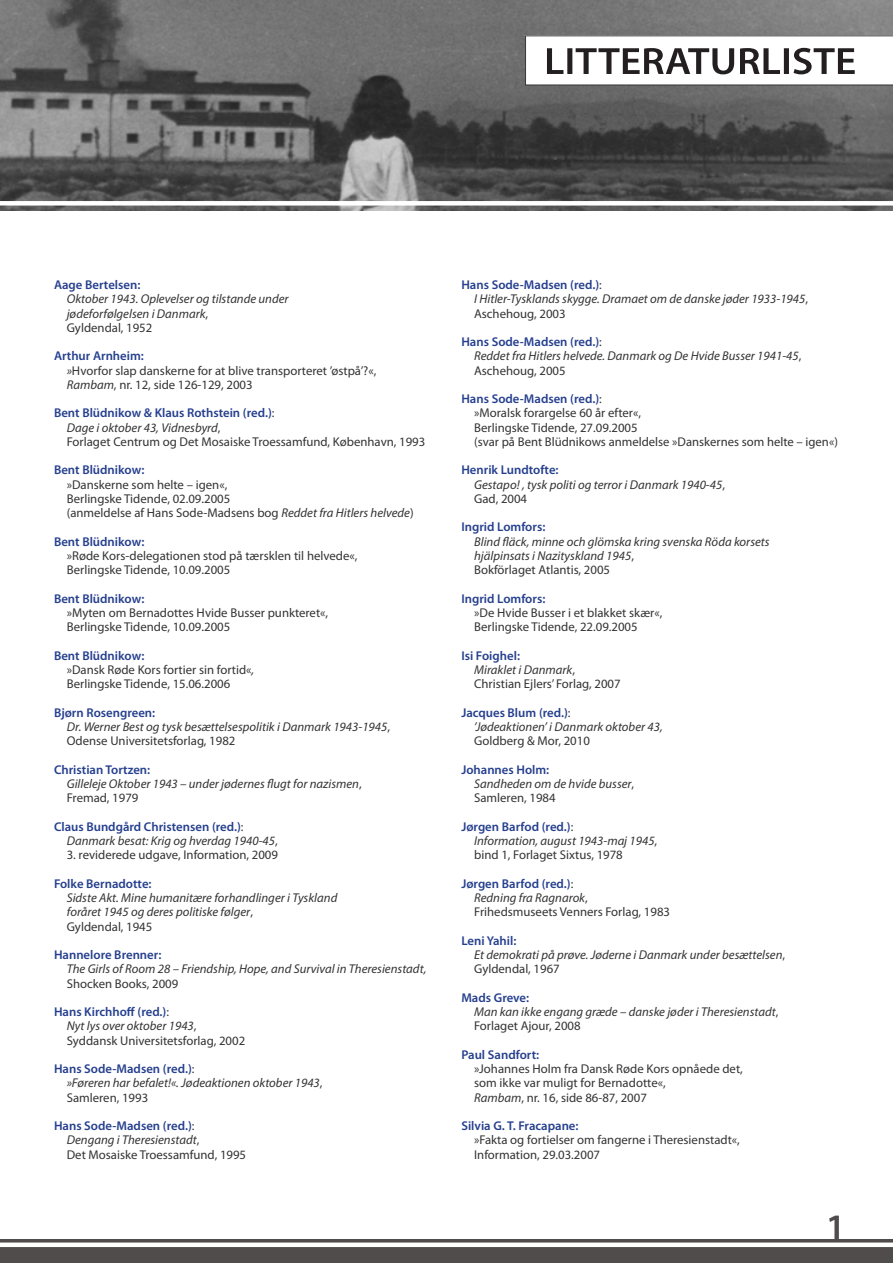
<style>
.page{position:relative;width:893px;height:1263px;background:#fff}
.page>*{position:absolute;margin:0;border:0;box-sizing:border-box;transform-origin:0 0}
.Brød_ordliste{font:600 37.5px "Myriad Pro";color:#504c4c}
.Brød_ordliste-2{font:12.75px/14.2px "Myriad Pro";color:#323332}
.Brød_ordliste-3{font:italic 12.75px/14.2px "Myriad Pro";color:#323332}
.Brød_ordliste_copy{font:600 12.75px "Myriad Pro";color:#253f8e}
.Rubrik_ordliste{font:600 12.75px "Myriad Pro";color:#253f8e}
.Brød_ordliste-4{font:12.6px "Myriad Pro";color:#323332}
.s1{font-style:normal}
.s2{font-style:italic}
.s3{font-weight:400;color:#323332}
</style>
<div class="page">
<img style="left:0;top:0;width:893px;height:210px">
<div style="left:0;top:201px;width:893px;height:5px;background:#fff"></div>
<div style="left:0;top:1240px;width:893px;height:23px;background:#504c4c"></div>
<div style="left:0;top:1242px;width:893px;height:5px;background:#fff"></div>
<svg style="left:525px;top:35px;width:368px;height:50px"></svg>
<p class="Brød_ordliste_copy" style="left:54px;top:277px;width:88px">Aage Bertelsen:</p>
<p class="Brød_ordliste-3" style="left:67px;top:292px;width:223px">Oktober 1943. Oplevelser og tilstande under jødeforfølgelsen i Danmark<span class="s1">,<br>Gyldendal, 1952</span></p>
<p class="Brød_ordliste_copy" style="left:54px;top:348px;width:91px">Arthur Arnheim:</p>
<p class="Brød_ordliste-2" style="left:67px;top:363px;width:311px"><span class="s2">»</span>Hvorfor slap danskerne for at blive transporteret ’østpå’?«,</p>
<p class="Brød_ordliste-2" style="left:67px;top:377px;width:187px"><span class="s2">Rambam</span>, nr. 12, side 126-129, 2003</p>
<p class="Brød_ordliste_copy" style="left:54px;top:405px;width:222px">Bent Blüdnikow &amp; Klaus Rothstein (red.)<span class="s3">:</span></p>
<p class="Brød_ordliste-2" style="left:67px;top:420px;width:360px"><span class="s2">Dage i oktober 43, Vidnesbyrd</span>,<br>Forlaget Centrum og Det Mosaiske Troessamfund, København, 1993</p>
<p class="Rubrik_ordliste" style="left:54px;top:462px;width:92px">Bent Blüdnikow:</p>
<p class="Brød_ordliste-2" style="left:67px;top:477px;width:348px">»Danskerne som helte – igen«,<br>Berlingske Tidende, 02.09.2005<br>(anmeldelse af Hans Sode-Madsens bog <span class="s2">Reddet fra Hitlers helvede</span>)</p>
<p class="Rubrik_ordliste" style="left:54px;top:533px;width:92px">Bent Blüdnikow:</p>
<p class="Brød_ordliste-2" style="left:67px;top:548px;width:292px">»Røde Kors-delegationen stod på tærsklen til helvede«,<br>Berlingske Tidende, 10.09.2005</p>
<p class="Rubrik_ordliste" style="left:54px;top:590px;width:92px">Bent Blüdnikow:</p>
<p class="Brød_ordliste-2" style="left:67px;top:605px;width:263px">»Myten om Bernadottes Hvide Busser punkteret«,<br>Berlingske Tidende, 10.09.2005</p>
<p class="Rubrik_ordliste" style="left:54px;top:647px;width:92px">Bent Blüdnikow:</p>
<p class="Brød_ordliste-2" style="left:67px;top:662px;width:189px">»Dansk Røde Kors fortier sin fortid«<span class="s2">,<br></span>Berlingske Tidende, 15.06.2006</p>
<p class="Brød_ordliste_copy" style="left:54px;top:704px;width:103px">Bjørn Rosengreen:</p>
<p class="Brød_ordliste-3" style="left:67px;top:719px;width:325px">Dr. Werner Best og tysk besættelsespolitik i Danmark 1943-1945<span class="s1">,<br>Odense Universitetsforlag, 1982</span></p>
<p class="Brød_ordliste_copy" style="left:54px;top:761px;width:98px">Christian Tortzen:</p>
<p class="Brød_ordliste-3" style="left:67px;top:776px;width:296px">Gilleleje Oktober 1943 – under jødernes flugt for nazismen<span class="s1">,</span></p>
<p class="Brød_ordliste-2" style="left:67px;top:791px;width:73px">Fremad, 1979</p>
<p class="Brød_ordliste_copy" style="left:54px;top:818px;width:191px">Claus Bundgård Christensen (red.)<span class="s3">:</span></p>
<p class="Brød_ordliste-3" style="left:67px;top:833px;width:212px">Danmark besat: Krig og hverdag 1940-45<span class="s1">,</span></p>
<p class="Brød_ordliste-2" style="left:67px;top:848px;width:213px">3. reviderede udgave, Information, 2009</p>
<p class="Brød_ordliste_copy" style="left:54px;top:875px;width:99px">Folke Bernadotte:</p>
<p class="Brød_ordliste-3" style="left:67px;top:890px;width:272px">Sidste Akt. Mine humanitære forhandlinger i Tyskland foråret 1945 og deres politiske følger<span class="s1">,</span></p>
<p class="Brød_ordliste-2" style="left:67px;top:919px;width:87px">Gyldendal, 1945</p>
<p class="Brød_ordliste_copy" style="left:54px;top:946px;width:109px">Hannelore Brenner:</p>
<p class="Brød_ordliste-3" style="left:67px;top:962px;width:361px">The Girls of Room 28 – Friendship, Hope, and Survival in Theresienstadt,<br><span class="s1">Shocken Books, 2009</span></p>
<p class="Brød_ordliste_copy" style="left:54px;top:1003px;width:117px">Hans Kirchhoff (red.)<span class="s3">:</span></p>
<p class="Brød_ordliste-3" style="left:67px;top:1019px;width:131px">Nyt lys over oktober 1943<span class="s1">,</span></p>
<p class="Brød_ordliste-2" style="left:67px;top:1033px;width:180px">Syddansk Universitetsforlag, 2002</p>
<p class="Brød_ordliste_copy" style="left:54px;top:1060px;width:142px">Hans Sode-Madsen (red.)<span class="s3">:</span></p>
<p class="Brød_ordliste-3" style="left:67px;top:1076px;width:257px">»Føreren har befalet!«. Jødeaktionen oktober 1943<span class="s1">,</span></p>
<p class="Brød_ordliste-2" style="left:67px;top:1090px;width:83px">Samleren, 1993</p>
<p class="Brød_ordliste_copy" style="left:54px;top:1117px;width:142px">Hans Sode-Madsen (red.)<span class="s3">:</span></p>
<p class="Brød_ordliste-3" style="left:67px;top:1133px;width:134px">Dengang i Theresienstadt<span class="s1">,</span></p>
<p class="Brød_ordliste-2" style="left:67px;top:1147px;width:181px">Det Mosaiske Troessamfund, 1995</p>
<p class="Brød_ordliste_copy" style="left:461px;top:277px;width:142px">Hans Sode-Madsen (red.)<span class="s3">:</span></p>
<p class="Brød_ordliste-3" style="left:474px;top:292px;width:335px">I Hitler-Tysklands skygge. Dramaet om de danske jøder 1933-1945<span class="s1">,<br>Aschehoug, 2003</span></p>
<p class="Brød_ordliste_copy" style="left:461px;top:334px;width:142px">Hans Sode-Madsen (red.)<span class="s3">:</span></p>
<p class="Brød_ordliste-3" style="left:474px;top:349px;width:329px">Reddet fra Hitlers helvede. Danmark og De Hvide Busser 1941-45<span class="s1">,<br>Aschehoug, 2005</span></p>
<p class="Brød_ordliste_copy" style="left:461px;top:391px;width:142px">Hans Sode-Madsen (red.)<span class="s3">:</span></p>
<p class="Brød_ordliste-2" style="left:474px;top:406px;width:168px">»Moralsk forargelse 60 år efter«,<br>Berlingske Tidende, 27.09.2005</p>
<p class="Brød_ordliste-4" style="left:474px;top:434px;width:365px">(svar på Bent Blüdnikows anmeldelse »Danskernes som helte – igen«)</p>
<p class="Brød_ordliste_copy" style="left:461px;top:462px;width:99px">Henrik Lundtofte:</p>
<p class="Brød_ordliste-3" style="left:474px;top:477px;width:252px">Gestapo! , tysk politi og terror i Danmark 1940-45<span class="s1">,</span></p>
<p class="Brød_ordliste-2" style="left:474px;top:491px;width:55px">Gad, 2004</p>
<p class="Brød_ordliste_copy" style="left:461px;top:519px;width:85px">Ingrid Lomfors:</p>
<p class="Brød_ordliste-3" style="left:474px;top:534px;width:297px">Blind fläck, minne och glömska kring svenska Röda korsets hjälpinsats i Nazityskland 1945<span class="s1">,</span></p>
<p class="Brød_ordliste-2" style="left:474px;top:563px;width:138px">Bokförlaget Atlantis, 2005</p>
<p class="Brød_ordliste_copy" style="left:461px;top:590px;width:85px">Ingrid Lomfors:</p>
<p class="Brød_ordliste-2" style="left:474px;top:605px;width:190px">»De Hvide Busser i et blakket skær«,</p>
<p class="Brød_ordliste-2" style="left:474px;top:620px;width:165px">Berlingske Tidende, 22.09.2005</p>
<p class="Brød_ordliste_copy" style="left:461px;top:647px;width:60px">Isi Foighel:</p>
<p class="Brød_ordliste-3" style="left:474px;top:662px;width:102px">Miraklet i Danmark<span class="s1">,</span></p>
<p class="Brød_ordliste-2" style="left:474px;top:677px;width:148px">Christian Ejlers’ Forlag, 2007</p>
<p class="Brød_ordliste_copy" style="left:461px;top:704px;width:111px">Jacques Blum (red.)<span class="s3">:</span></p>
<p class="Brød_ordliste-3" style="left:474px;top:719px;width:190px">’Jødeaktionen’ i Danmark oktober 43,</p>
<p class="Brød_ordliste-2" style="left:474px;top:734px;width:117px">Goldberg &amp; Mor, 2010</p>
<p class="Brød_ordliste_copy" style="left:461px;top:761px;width:89px">Johannes Holm:</p>
<p class="Brød_ordliste-3" style="left:474px;top:776px;width:162px">Sandheden om de hvide busser<span class="s1">,</span></p>
<p class="Brød_ordliste-2" style="left:474px;top:791px;width:83px">Samleren, 1984</p>
<p class="Brød_ordliste_copy" style="left:461px;top:818px;width:114px">Jørgen Barfod (red.)<span class="s3">:</span></p>
<p class="Brød_ordliste-3" style="left:474px;top:833px;width:185px">Information, august 1943-maj 1945<span class="s1">,</span></p>
<p class="Brød_ordliste-2" style="left:474px;top:848px;width:150px">bind 1, Forlaget Sixtus, 1978</p>
<p class="Brød_ordliste_copy" style="left:461px;top:875px;width:114px">Jørgen Barfod (red.)<span class="s3">:</span></p>
<p class="Brød_ordliste-3" style="left:474px;top:890px;width:115px">Redning fra Ragnarok<span class="s1">,</span></p>
<p class="Brød_ordliste-2" style="left:474px;top:905px;width:197px">Frihedsmuseets Venners Forlag, 1983</p>
<p class="Brød_ordliste_copy" style="left:461px;top:932px;width:56px">Leni Yahil:</p>
<p class="Brød_ordliste-3" style="left:474px;top:947px;width:313px">Et demokrati på prøve. Jøderne i Danmark under besættelsen<span class="s1">,</span></p>
<p class="Brød_ordliste-2" style="left:474px;top:962px;width:87px">Gyldendal, 1967</p>
<p class="Brød_ordliste_copy" style="left:461px;top:989px;width:69px">Mads Greve:</p>
<p class="Brød_ordliste-3" style="left:474px;top:1004px;width:306px">Man kan ikke engang græde – danske jøder i Theresienstadt<span class="s1">,</span></p>
<p class="Brød_ordliste-2" style="left:474px;top:1019px;width:108px">Forlaget Ajour, 2008</p>
<p class="Brød_ordliste_copy" style="left:461px;top:1046px;width:79px">Paul Sandfort:</p>
<p class="Brød_ordliste-2" style="left:474px;top:1061px;width:270px">»Johannes Holm fra Dansk Røde Kors opnåede det, som ikke var muligt for Bernadotte«,</p>
<p class="Brød_ordliste-2" style="left:474px;top:1090px;width:174px"><span class="s2">Rambam</span>, nr. 16, side 86-87, 2007</p>
<p class="Brød_ordliste_copy" style="left:461px;top:1117px;width:119px">Silvia G. T. Fracapane:</p>
<p class="Brød_ordliste-2" style="left:474px;top:1133px;width:267px">»Fakta og fortielser om fangerne i Theresienstadt«,</p>
<p class="Brød_ordliste-2" style="left:474px;top:1147px;width:127px">Information, 29.03.2007</p>
<p class="Brød_ordliste" style="left:826px;top:1203px;width:22px">1</p>
</div>
